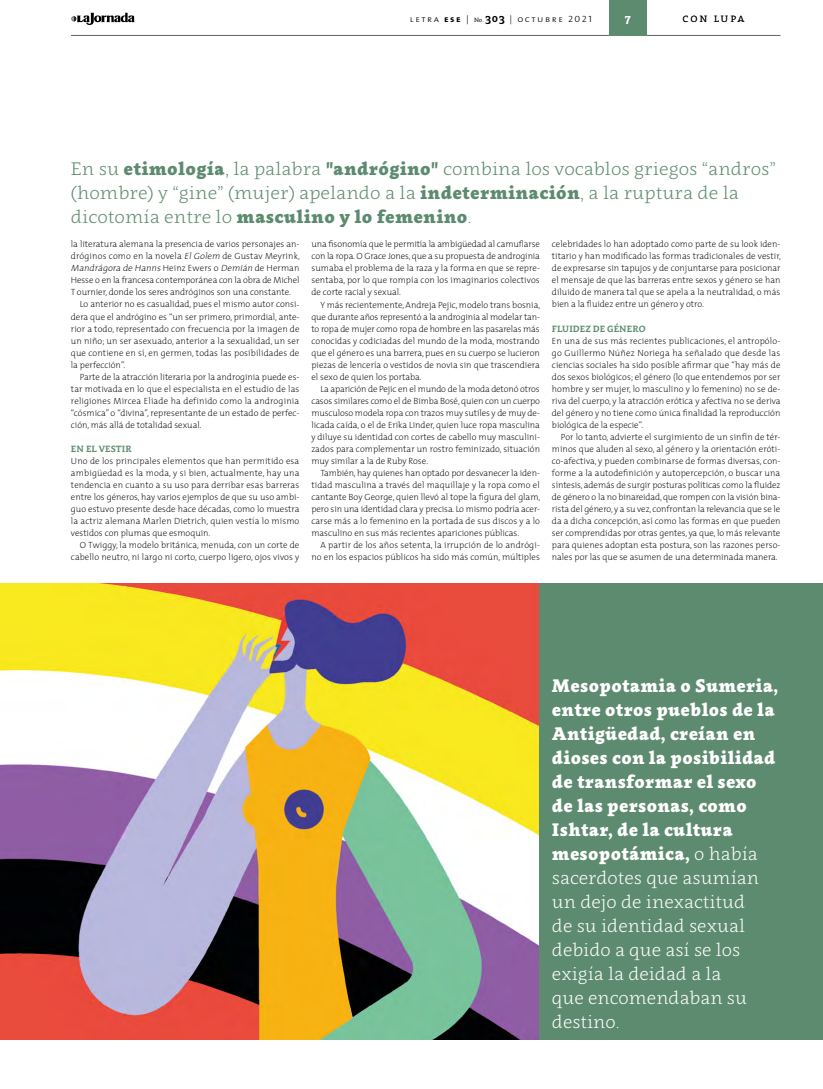
<style>
.page{position:relative;width:823px;height:1089px;background:#fff}
.page>*{position:absolute;margin:0;border:0;box-sizing:border-box;transform-origin:0 0}
.t1{font:900 18px/24px "Clavo";letter-spacing:.02em;color:#fff}
.t2{font:300 18px/24px "Clavo";color:#5d8b6f}
.t3{font:12px "The Serif Extra Light Caps";letter-spacing:.145em;color:#000}
.t4{font:800 12px "Clavo";color:#fff}
.t5{font:200 9px/12px "The Mix";letter-spacing:.005em;color:#000;text-align:justify}
.t6{font:italic 200 9px "The Mix";color:#000}
.t7{font:9px "The Mix Light Caps";letter-spacing:.15em;color:#000;scale:1.11 1}
.t8{font:700 9px "Clavo";letter-spacing:.01em;color:#5d8b6f}
.s1{font-family:"The Mix Bold Caps"}
.s2{font-family:"Clavo";font-size:6px}
.s3{font-family:"Clavo";font-weight:700;font-size:12px}
.s4{font-family:"The Mix";font-weight:300}
.s5{font-weight:900}
.s6{font-style:italic}
.s7{font-style:normal}
.s8{font-weight:300}
</style>
<div class="page">
<img style="left:0;top:583px;width:539px;height:456px">
<div style="left:539px;top:583px;width:283px;height:456px;background:#5d8b6f"></div>
<hr style="left:71px;top:35px;width:709px;height:1px;background:#616160">
<svg style="left:71px;top:13px;width:63px;height:12px"></svg>
<div style="left:608px;top:0;width:38px;height:35px;background:#5d8b6f"></div>
<p class="t7" style="left:409px;top:12px;width:165px">letra <span class="s1">ese</span> | <span class="s2">No.</span> <span class="s3">303</span> <span class="s4">|</span> octubre 2021</p>
<h2 class="t4" style="left:624px;top:9px;width:7px">7</h2>
<h2 class="t3" style="left:682px;top:8px;width:63px">con lupa</h2>
<h1 class="t2" style="left:71px;top:156px;width:706px">En su <span class="s5">etimología</span>, la palabra <span class="s5">"andrógino"</span> combina los vocablos griegos “andros” (hombre) y “gine” (mujer) apelando a la <span class="s5">indeterminación</span>, a la ruptura de la dicotomía entre lo <span class="s5">masculino y lo femenino</span>.</h1>
<p class="t5" style="left:71px;top:238px;width:230px">la literatura alemana la presencia de varios personajes an-</p>
<p class="t5" style="left:71px;top:250px;width:230px">dróginos como en la novela <span class="s6">ElGolem</span> de Gustav Meyrink,</p>
<p class="t6" style="left:71px;top:261px;width:230px">Mandrágora de Hanns<span class="s7">H e i n z E we r s o</span> Demián <span class="s7">de H e rm an</span></p>
<p class="t5" style="left:71px;top:274px;width:230px">Hesse o en la francesa contemporánea con la obra de Michel</p>
<p class="t5" style="left:71px;top:286px;width:221px">T ournier, donde los seres andróginos son una constante.</p>
<p class="t5" style="left:80px;top:298px;width:221px">Lo anterior no es casualidad, pues el mismo autor consi-</p>
<p class="t5" style="left:71px;top:310px;width:230px">dera que el andrógino es “un ser primero, primordial, ante-</p>
<p class="t5" style="left:71px;top:322px;width:230px">rior a todo, representado con frecuencia por la imagen de</p>
<p class="t5" style="left:71px;top:334px;width:230px">un niño; un ser asexuado, anterior a la sexualidad, un ser</p>
<p class="t5" style="left:71px;top:346px;width:230px">que contiene en sí, en germen, todas las posibilidades de</p>
<p class="t5" style="left:71px;top:358px;width:56px">la perfección”.</p>
<p class="t5" style="left:80px;top:370px;width:221px">Parte de la atracción literaria por la androginia puede es-</p>
<p class="t5" style="left:71px;top:382px;width:230px">tar motivada en lo que el especialista en el estudio de las</p>
<p class="t5" style="left:71px;top:394px;width:230px">religiones Mircea Eliade ha definido como la androginia</p>
<p class="t5" style="left:71px;top:406px;width:230px">“cósmica” o “divina”, representante de un estado de perfec-</p>
<p class="t5" style="left:71px;top:418px;width:132px">ción, más allá de totalidad sexual.</p>
<p class="t8" style="left:71px;top:442px;width:62px">EN EL VESTIR</p>
<p class="t5" style="left:71px;top:454px;width:230px">Uno de los principales elementos que han permitido esa ambigüedad es la moda, y si bien, actualmente, hay una tendencia en cuanto a su uso para derribar esas barreras entre los géneros, hay varios ejemplos de que su uso ambi&shy;guo estuvo presente desde hace décadas, como lo muestra la actriz alemana Marlen Dietrich, quien vestía lo mismo vestidos con plumas que esmoquin.</p>
<p class="t5" style="left:71px;top:538px;width:230px;text-align:right">O Twiggy, la modelo británica, menuda, con un corte de cabello neutro, ni largo ni corto, cuerpo ligero, ojos vivos y</p>
<p class="t5" style="left:311px;top:238px;width:230px">una fisonomía que le permitía la ambigüedad al camuflarse con la ropa. O Grace Jones, que a su propuesta de androginia sumaba el problema de la raza y la forma en que se repre&shy;sentaba, por lo que rompía con los imaginarios colectivos de corte racial y sexual.</p>
<p class="t5" style="left:311px;top:298px;width:230px;text-indent:9px">Y más recientemente, Andreja Pejic, modelo trans bosnia, que durante años representó a la androginia al modelar tan&shy;to ropa de mujer como ropa de hombre en las pasarelas más conocidas y codiciadas del mundo de la moda, mostrando que el género es una barrera, pues en su cuerpo se lucieron piezas de lencería o vestidos de novia sin que trascendiera el sexo de quien los portaba.</p>
<p class="t5" style="left:311px;top:382px;width:230px;text-indent:9px">La aparición de Pejic en el mundo de la moda detonó otros casos similares como el de Bimba Bosé, quien con un cuerpo musculoso modela ropa con trazos muy sutiles y de muy de&shy;licada caída, o el de Erika Linder, quien luce ropa masculina y diluye su identidad con cortes de cabello muy masculini&shy;zados para complementar un rostro feminizado, situación muy similar a la de Ruby Rose.</p>
<p class="t5" style="left:311px;top:466px;width:230px;text-indent:9px">También, hay quienes han optado por desvanecer la iden&shy;tidad masculina a través del maquillaje y la ropa como el cantante Boy George, quien llevó al tope la figura del glam, pero sin una identidad clara y precisa. Lo mismo podría acer&shy;carse más a lo femenino en la portada de sus discos y a lo masculino en sus más recientes apariciones públicas.</p>
<p class="t5" style="left:311px;top:538px;width:230px;text-align:right">A partir de los años setenta, la irrupción de lo andrógi&shy;no en los espacios públicos ha sido más común, múltiples</p>
<p class="t5" style="left:551px;top:238px;width:230px">celebridades lo han adoptado como parte de su look iden&shy;titario y han modificado las formas tradicionales de vestir, de expresarse sin tapujos y de conjuntarse para posicionar el mensaje de que las barreras entre sexos y género se han diluido de manera tal que se apela a la neutralidad, o más bien a la fluidez entre un género y otro.</p>
<p class="t8" style="left:551px;top:322px;width:95px">FLUIDEZ DE GÉNERO</p>
<p class="t5" style="left:551px;top:334px;width:230px">En una de sus más recientes publicaciones, el antropólo&shy;go Guillermo Núñez Noriega ha señalado que desde las ciencias sociales ha sido posible afirmar que “hay más de dos sexos biológicos; el género (lo que entendemos por ser hombre y ser mujer, lo masculino y lo femenino) no se de&shy;riva del cuerpo, y la atracción erótica y afectiva no se deriva del género y no tiene como única finalidad la reproducción biológica de la especie”.</p>
<p class="t5" style="left:551px;top:430px;width:230px;text-indent:9px">Por lo tanto, advierte el surgimiento de un sinfín de tér&shy;minos que aluden al sexo, al género y la orientación eróti&shy;co-afectiva, y pueden combinarse de formas diversas, con&shy;forme a la autodefinición y autopercepción, o buscar una síntesis, además de surgir posturas políticas como la fluidez de género o la no binareidad, que rompen con la visión bina&shy;rista del género, y a su vez, confrontan la relevancia que se le da a dicha concepción, así como las formas en que pueden ser comprendidas por otras gentes, ya que, lo más relevante para quienes adoptan esta postura, son las razones perso&shy;nales por las que se asumen de una determinada manera.</p>
<p class="t1" style="left:551px;top:672px;width:228px">Mesopotamia o Sumeria, entre otros pueblos de la<br>Antigüedad, creían en dioses con la posibilidad de transformar el sexo de las personas, como<br>Ishtar, de la cultura mesopotámica, <span class="s8">o había sacerdotes que asumían un dejo de inexactitud<br>de su identidad sexual debido a que así se los exigía la deidad a la<br>que encomendaban su destino.</span></p>
</div>
